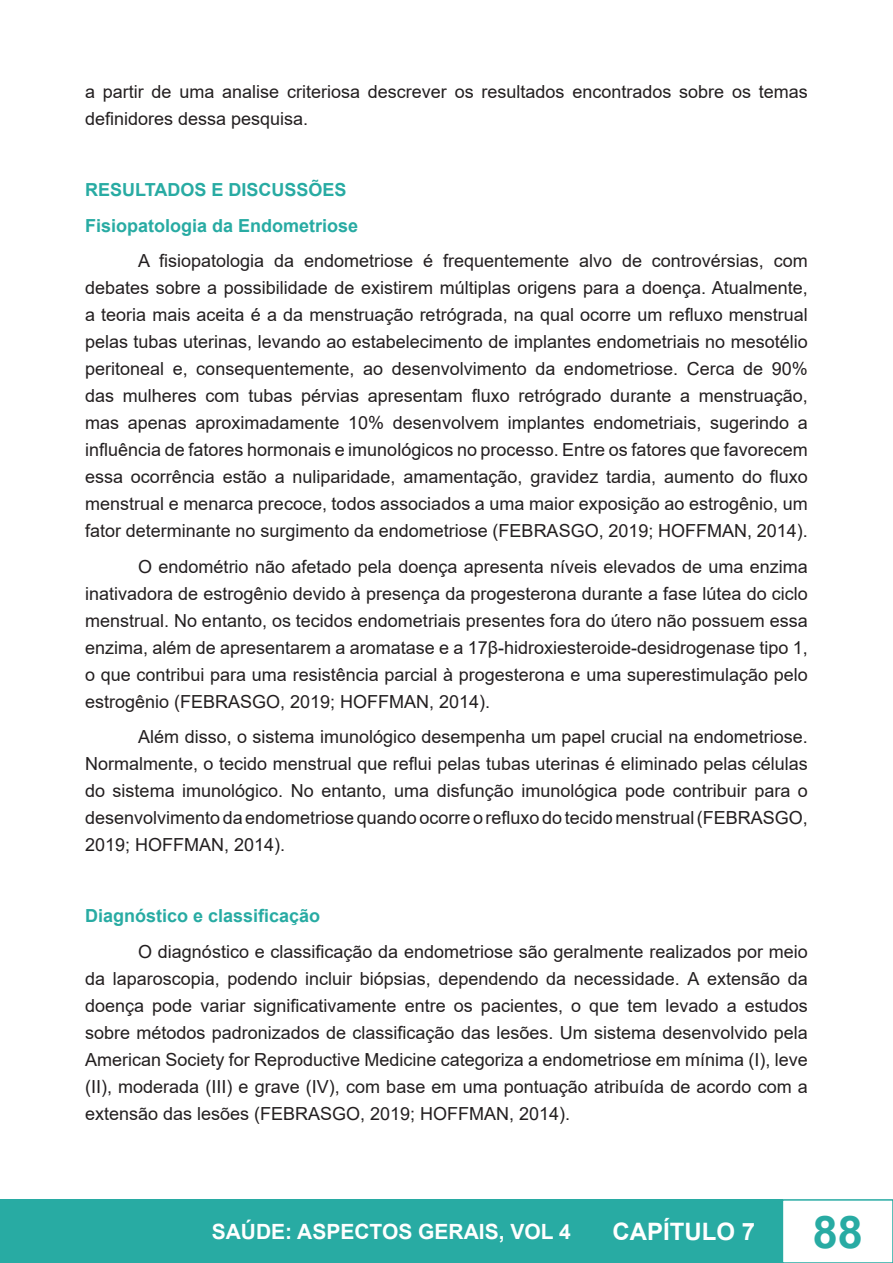
<style>
.page{position:relative;width:893px;height:1263px;background:#fff}
.page>*{position:absolute;margin:0;border:0;box-sizing:border-box;transform-origin:0 0}
.t1{font:700 45px "Arial";color:#28aba3}
.t2{font:700 24px "Arial";color:#fff}
.t3{font:700 21px "Arial";color:#fff}
.t4{font:18px/27px "Arial";color:#231f20;text-align:justify}
.Heading_1{font:700 18px "Arial";color:#28aba3}
</style>
<div class="page">
<div style="left:0;top:1200px;width:782px;height:63px;background:#28aba3"></div>
<div style="left:782px;top:1199px;width:111px;height:64px;border:2px solid #28aba3"></div>
<p class="t4" style="left:85px;top:78px;width:724px">a partir de uma analise criteriosa descrever os resultados encontrados sobre os temas definidores dessa pesquisa.</p>
<p class="Heading_1" style="left:85px;top:177px;width:263px">RESULTADOS E DISCUSSÕES</p>
<p class="Heading_1" style="left:85px;top:213px;width:275px">Fisiopatologia da Endometriose</p>
<p class="t4" style="left:85px;top:247px;width:724px;text-indent:53px">A fisiopatologia da endometriose é frequentemente alvo de controvérsias, com debates sobre a possibilidade de existirem múltiplas origens para a doença. Atualmente, a teoria mais aceita é a da menstruação retrógrada, na qual ocorre um refluxo menstrual pelas tubas uterinas, levando ao estabelecimento de implantes endometriais no mesotélio peritoneal e, consequentemente, ao desenvolvimento da endometriose. Cerca de 90% das mulheres com tubas pérvias apresentam fluxo retrógrado durante a menstruação, mas apenas aproximadamente 10% desenvolvem implantes endometriais, sugerindo a influência de fatores hormonais e imunológicos no processo. Entre os fatores que favorecem essa ocorrência estão a nuliparidade, amamentação, gravidez tardia, aumento do fluxo menstrual e menarca precoce, todos associados a uma maior exposição ao estrogênio, um fator determinante no surgimento da endometriose (FEBRASGO, 2019; HOFFMAN, 2014).</p>
<p class="t4" style="left:85px;top:553px;width:724px;text-indent:53px">O endométrio não afetado pela doença apresenta níveis elevados de uma enzima inativadora de estrogênio devido à presença da progesterona durante a fase lútea do ciclo menstrual. No entanto, os tecidos endometriais presentes fora do útero não possuem essa enzima, além de apresentarem a aromatase e a 17β-hidroxiesteroide-desidrogenase tipo 1, o que contribui para uma resistência parcial à progesterona e uma superestimulação pelo estrogênio (FEBRASGO, 2019; HOFFMAN, 2014).</p>
<p class="t4" style="left:85px;top:723px;width:724px;text-indent:53px">Além disso, o sistema imunológico desempenha um papel crucial na endometriose.<br>Normalmente, o tecido menstrual que reflui pelas tubas uterinas é eliminado pelas células do sistema imunológico. No entanto, uma disfunção imunológica pode contribuir para o desenvolvimento da endometriose quando ocorre o refluxo do tecido menstrual (FEBRASGO, 2019; HOFFMAN, 2014).</p>
<p class="Heading_1" style="left:85px;top:903px;width:237px">Diagnóstico e classificação</p>
<p class="t4" style="left:85px;top:938px;width:724px;text-indent:53px">O diagnóstico e classificação da endometriose são geralmente realizados por meio da laparoscopia, podendo incluir biópsias, dependendo da necessidade. A extensão da doença pode variar significativamente entre os pacientes, o que tem levado a estudos sobre métodos padronizados de classificação das lesões. Um sistema desenvolvido pela American Society for Reproductive Medicine categoriza a endometriose em mínima (I), leve (II), moderada (III) e grave (IV), com base em uma pontuação atribuída de acordo com a extensão das lesões (FEBRASGO, 2019; HOFFMAN, 2014).</p>
<p class="t3" style="left:212px;top:1217px;width:361px">SAÚDE: ASPECTOS GERAIS, VOL 4</p>
<h2 class="t2" style="left:612px;top:1215px;width:144px">CAPÍTULO 7</h2>
<h1 class="t1" style="left:813px;top:1200px;width:52px">88</h1>
</div>
